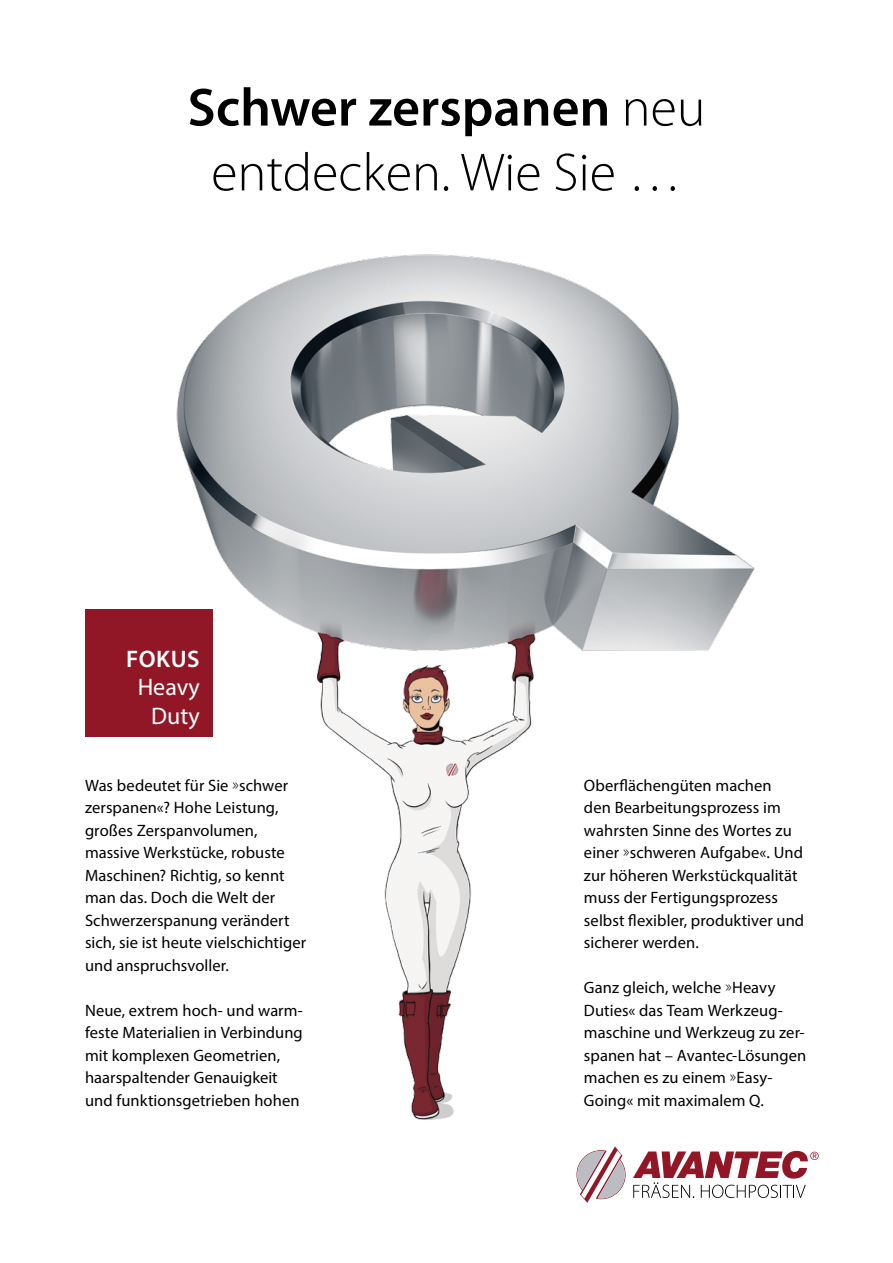
<style>
.page{position:relative;width:893px;height:1263px;background:#fff}
.page>*{position:absolute;margin:0;border:0;box-sizing:border-box;transform-origin:0 0}
.t1{font:300 54px/64.8px "Myriad Pro";color:#000;text-align:center}
.t2{font:24px/28.8px "Myriad Pro";color:#fff;text-align:center}
.t3{font:600 24px "Myriad Pro";letter-spacing:.02em;color:#fff}
.t4{font:16.5px/22.5px "Myriad Pro";letter-spacing:.005em;color:#000}
.s1{font-weight:600}
.s2{font-weight:300}
</style>
<div class="page">
<img style="left:176px;top:254px;width:623px;height:897px">
<svg style="left:576px;top:1146px;width:49px;height:57px"></svg>
<svg style="left:633px;top:1151px;width:186px;height:47px"></svg>
<div style="left:85px;top:609px;width:128px;height:128px;background:#911727"></div>
<h1 class="t1" style="left:188px;top:76px;width:519px"><span class="s1">Schwer zerspanen</span> neu entdecken. Wie Sie …</h1>
<h2 class="t3" style="left:126px;top:643px;width:75px">FOKUS</h2>
<h2 class="t2" style="left:138px;top:672px;width:64px">Heavy<br>Duty</h2>
<p class="t4" style="left:85px;top:773px;width:223px">Was bedeutet für Sie <span class="s2">»</span>schwer zerspanen«? Hohe Leistung, großes Zerspanvolumen, massive Werkstücke, robuste<br>Maschinen? Richtig, so kennt man das. Doch die Welt der<br>Schwerzerspanung verändert sich, sie ist heute vielschichtiger und anspruchsvoller.</p>
<p class="t4" style="left:85px;top:999px;width:219px">Neue, extrem hoch- und warm&shy;feste Materialien in Verbindung mit komplexen Geometrien, haarspaltender Genauigkeit und funktionsgetrieben hohen</p>
<p class="t4" style="left:584px;top:773px;width:222px">Oberflächengüten machen<br>den Bearbeitungsprozess im wahrsten Sinne des Wortes zu einer <span class="s2">»</span>schweren Aufgabe«. Und zur höheren Werkstückqualität muss der Fertigungsprozess selbst flexibler, produktiver und sicherer werden.</p>
<p class="t4" style="left:584px;top:976px;width:224px">Ganz gleich, welche <span class="s2">»</span>Heavy<br>Duties« das Team Werkzeug&shy;maschine und Werkzeug zu zer&shy;spanen hat – Avantec-Lösungen machen es zu einem <span class="s2">»</span>Easy-<br>Going« mit maximalem Q.</p>
</div>
